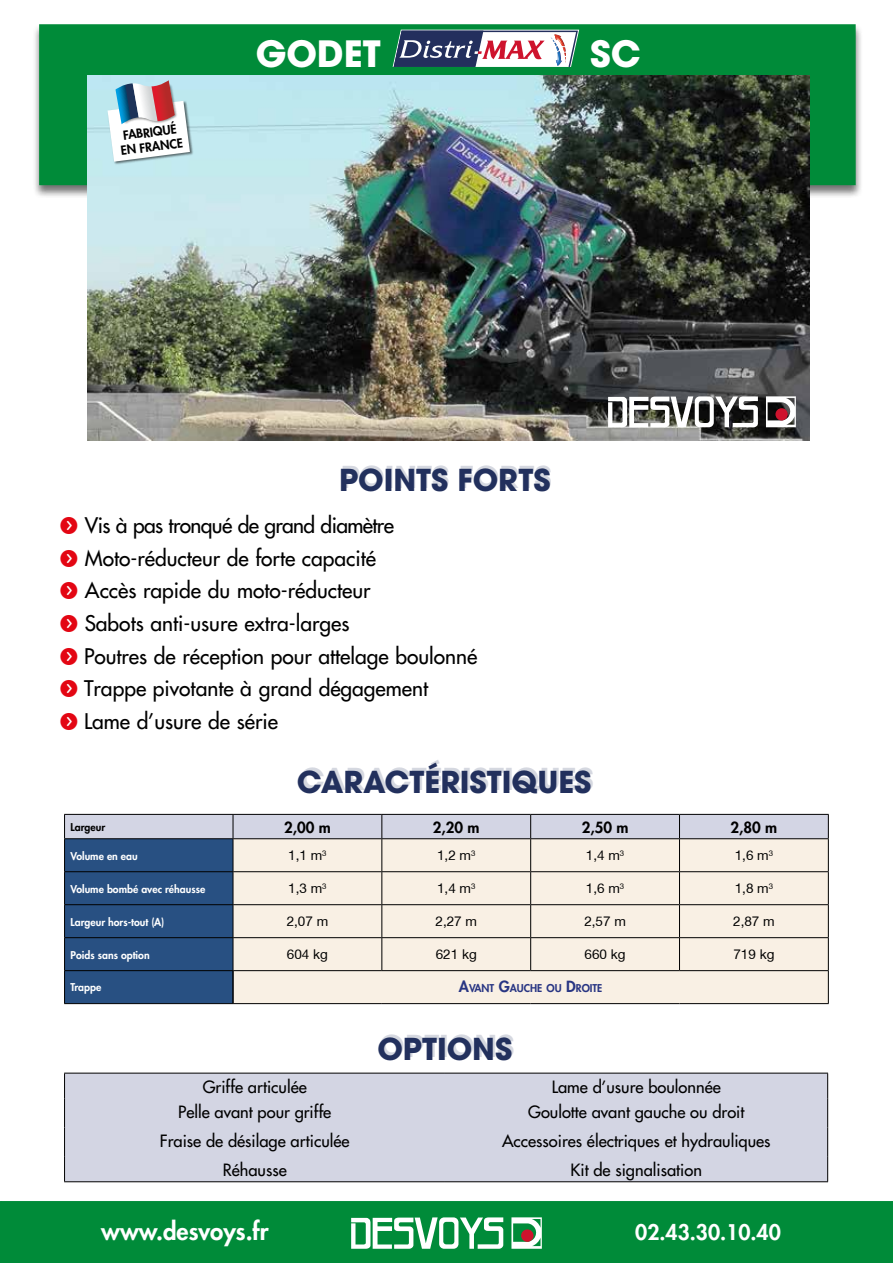
<style>
.page{position:relative;width:893px;height:1263px;background:#fff}
.page>*{position:absolute;margin:0;border:0;box-sizing:border-box;transform-origin:0 0}
.t1{font:700 36px "Avant Garde LT";color:#fff}
.t2{font:700 30px "Avant Garde LT";color:#22305d}
.t3{font:800 24px "Futura Std";color:#fff}
.t4{font:500 21px/32.5px "Futura Std";color:#000}
.t5{font:800 21px "Futura Std";color:#fff}
.t6{font:500 16.5px "Futura Std";color:#000}
.t7{font:800 15px "Futura Std";color:#000}
.t8{font:13.5px "Helvetica Neue";color:#000}
.t9{font:800 12.3px/14.7px "Futura";color:#000;text-align:center}
.t10{font:800 10.5px "Futura Std";color:#fff}
.t11{font:800 10.5px "Futura Std";color:#283583}
.t12{font:800 10.5px "Futura Std";color:#000}
.s1{font-family:"Button Bonus Circle Negative";font-weight:400;color:#e30613}
.s2{font-size:15px}
</style>
<div class="page">
<svg style="left:64px;top:814px;width:765px;height:190px;background:#c7c9cc"></svg>
<hr style="left:233px;top:838px;width:149px;height:1px;background:#000">
<hr style="left:233px;top:839px;width:1px;height:32px;background:#000">
<hr style="left:382px;top:838px;width:149px;height:1px;background:#000">
<hr style="left:381px;top:839px;width:1px;height:32px;background:#000">
<hr style="left:531px;top:838px;width:148px;height:1px;background:#000">
<hr style="left:530px;top:839px;width:1px;height:32px;background:#000">
<hr style="left:679px;top:838px;width:150px;height:1px;background:#000">
<hr style="left:679px;top:839px;width:1px;height:32px;background:#000">
<hr style="left:828px;top:839px;width:1px;height:32px;background:#000">
<hr style="left:233px;top:871px;width:149px;height:1px;background:#000">
<hr style="left:233px;top:872px;width:1px;height:32px;background:#000">
<hr style="left:382px;top:871px;width:149px;height:1px;background:#000">
<hr style="left:381px;top:872px;width:1px;height:32px;background:#000">
<hr style="left:531px;top:871px;width:148px;height:1px;background:#000">
<hr style="left:530px;top:872px;width:1px;height:32px;background:#000">
<hr style="left:679px;top:871px;width:150px;height:1px;background:#000">
<hr style="left:679px;top:872px;width:1px;height:32px;background:#000">
<hr style="left:828px;top:872px;width:1px;height:32px;background:#000">
<hr style="left:233px;top:904px;width:149px;height:1px;background:#000">
<hr style="left:233px;top:905px;width:1px;height:32px;background:#000">
<hr style="left:382px;top:904px;width:149px;height:1px;background:#000">
<hr style="left:381px;top:905px;width:1px;height:32px;background:#000">
<hr style="left:531px;top:904px;width:148px;height:1px;background:#000">
<hr style="left:530px;top:905px;width:1px;height:32px;background:#000">
<hr style="left:679px;top:904px;width:150px;height:1px;background:#000">
<hr style="left:679px;top:905px;width:1px;height:32px;background:#000">
<hr style="left:828px;top:905px;width:1px;height:32px;background:#000">
<hr style="left:233px;top:937px;width:149px;height:1px;background:#000">
<hr style="left:233px;top:938px;width:1px;height:32px;background:#000">
<hr style="left:382px;top:937px;width:149px;height:1px;background:#000">
<hr style="left:381px;top:938px;width:1px;height:32px;background:#000">
<hr style="left:531px;top:937px;width:148px;height:1px;background:#000">
<hr style="left:530px;top:938px;width:1px;height:32px;background:#000">
<hr style="left:679px;top:937px;width:150px;height:1px;background:#000">
<hr style="left:679px;top:938px;width:1px;height:32px;background:#000">
<hr style="left:828px;top:938px;width:1px;height:32px;background:#000">
<hr style="left:233px;top:970px;width:149px;height:1px;background:#000">
<hr style="left:382px;top:970px;width:149px;height:1px;background:#000">
<hr style="left:531px;top:970px;width:148px;height:1px;background:#000">
<hr style="left:679px;top:970px;width:150px;height:1px;background:#000">
<hr style="left:828px;top:971px;width:1px;height:32px;background:#000">
<hr style="left:233px;top:1003px;width:149px;height:1px;background:#000">
<hr style="left:382px;top:1003px;width:149px;height:1px;background:#000">
<hr style="left:531px;top:1003px;width:148px;height:1px;background:#000">
<hr style="left:679px;top:1003px;width:150px;height:1px;background:#000">
<div style="left:32px;top:24px;width:831px;height:175px;background:#000;opacity:.55"></div>
<div style="left:39px;top:24px;width:817px;height:161px;background:#008b39;border:2px solid #008b39"></div>
<div style="left:1px;top:1202px;width:891px;height:60px;background:#008b39"></div>
<div style="left:0;top:1201px;width:893px;height:62px;border:2px solid #008b39"></div>
<svg style="left:351px;top:1217px;width:152px;height:32px"></svg>
<svg style="left:511px;top:1217px;width:31px;height:32px"></svg>
<div style="left:521px;top:1229px;width:13px;height:13px;background:#ce132d;border-radius:50%"></div>
<svg style="left:393px;top:30px;width:186px;height:37px;background:#948fa0"></svg>
<div style="left:65px;top:1074px;width:762px;height:107px;background:#d3d5e3"></div>
<hr style="left:64px;top:1073px;width:381px;height:1px;background:#000">
<hr style="left:445px;top:1073px;width:383px;height:1px;background:#000">
<svg style="left:64px;top:1073px;width:1px;height:108px"></svg>
<svg style="left:827px;top:1073px;width:1px;height:108px"></svg>
<hr style="left:64px;top:1181px;width:381px;height:1px;background:#000">
<hr style="left:445px;top:1181px;width:383px;height:1px;background:#000">
<img style="left:87px;top:75px;width:722px;height:366px">
<svg style="left:608px;top:396px;width:150px;height:31px"></svg>
<svg style="left:766px;top:396px;width:30px;height:31px"></svg>
<div style="left:775px;top:408px;width:13px;height:12px;background:#ce132d;border-radius:50%"></div>
<img style="left:106px;top:99px;width:88px;height:67px">
<svg style="left:108px;top:80px;width:82px;height:82px;background:#cccdd4"></svg>
<p class="t9" style="left:118px;top:128px;width:64px;rotate:-7deg">FABRIQUÉ<br>EN FRANCE</p>
<h1 class="t1" style="left:256px;top:30px;width:127px">GODET</h1>
<h1 class="t1" style="left:590px;top:30px;width:52px">SC</h1>
<h2 class="t2" style="left:340px;top:457px;width:213px">POINTS FORTS</h2>
<p class="t4" style="left:59px;top:509px;width:420px"><span class="s1">f</span> Vis à pas tronqué de grand diamètre<br><span class="s1">f</span> Moto-réducteur de forte capacité<br><span class="s1">f</span> Accès rapide du moto-réducteur<br><span class="s1">f</span> Sabots anti-usure extra-larges<br><span class="s1">f</span> Poutres de réception pour attelage boulonné <span class="s1">f</span> Trappe pivotante à grand dégagement<br><span class="s1">f</span> Lame d’usure de série</p>
<h2 class="t2" style="left:299px;top:759px;width:296px">CARACTÉRISTIQUES</h2>
<p class="t12" style="left:71px;top:820px;width:36px">Largeur</p>
<p class="t7" style="left:284px;top:818px;width:48px">2,00 m</p>
<p class="t7" style="left:433px;top:818px;width:48px">2,20 m</p>
<p class="t7" style="left:582px;top:818px;width:48px">2,50 m</p>
<p class="t7" style="left:731px;top:818px;width:48px">2,80 m</p>
<p class="t10" style="left:71px;top:849px;width:69px">Volume en eau</p>
<p class="t8" style="left:288px;top:849px;width:40px">1,1 m<sup>3</sup></p>
<p class="t8" style="left:437px;top:849px;width:40px">1,2 m<sup>3</sup></p>
<p class="t8" style="left:586px;top:849px;width:40px">1,4 m<sup>3</sup></p>
<p class="t8" style="left:735px;top:849px;width:40px">1,6 m<sup>3</sup></p>
<p class="t10" style="left:71px;top:882px;width:136px">Volume bombé avec réhausse</p>
<p class="t8" style="left:288px;top:882px;width:40px">1,3 m<sup>3</sup></p>
<p class="t8" style="left:437px;top:882px;width:40px">1,4 m<sup>3</sup></p>
<p class="t8" style="left:586px;top:882px;width:40px">1,6 m<sup>3</sup></p>
<p class="t8" style="left:735px;top:882px;width:40px">1,8 m<sup>3</sup></p>
<p class="t10" style="left:71px;top:915px;width:95px">Largeur hors-tout (A)</p>
<p class="t8" style="left:287px;top:915px;width:43px">2,07 m</p>
<p class="t8" style="left:435px;top:915px;width:43px">2,27 m</p>
<p class="t8" style="left:584px;top:915px;width:43px">2,57 m</p>
<p class="t8" style="left:733px;top:915px;width:43px">2,87 m</p>
<p class="t10" style="left:71px;top:948px;width:81px">Poids sans option</p>
<p class="t8" style="left:287px;top:948px;width:43px">604 kg</p>
<p class="t8" style="left:436px;top:948px;width:43px">621 kg</p>
<p class="t8" style="left:585px;top:948px;width:43px">660 kg</p>
<p class="t8" style="left:733px;top:948px;width:43px">719 kg</p>
<p class="t10" style="left:71px;top:981px;width:32px">Trappe</p>
<p class="t11" style="left:459px;top:981px;width:145px"><span class="s2">A</span>VANT <span class="s2">G</span>AUCHE OU <span class="s2">D</span>ROITE</p>
<h2 class="t2" style="left:380px;top:1027px;width:136px">OPTIONS</h2>
<p class="t6" style="left:203px;top:1076px;width:106px">Griffe articulée</p>
<p class="t6" style="left:552px;top:1076px;width:171px">Lame d’usure boulonnée</p>
<p class="t6" style="left:178px;top:1102px;width:155px">Pelle avant pour griffe</p>
<p class="t6" style="left:528px;top:1102px;width:218px">Goulotte avant gauche ou droit</p>
<p class="t6" style="left:160px;top:1131px;width:191px">Fraise de désilage articulée</p>
<p class="t6" style="left:502px;top:1131px;width:270px">Accessoires électriques et hydrauliques</p>
<p class="t6" style="left:223px;top:1159px;width:65px">Réhausse</p>
<p class="t6" style="left:571px;top:1159px;width:133px">Kit de signalisation</p>
<p class="t3" style="left:101px;top:1216px;width:169px">www.desvoys.fr</p>
<p class="t5" style="left:635px;top:1218px;width:147px">02.43.30.10.40</p>
</div>
